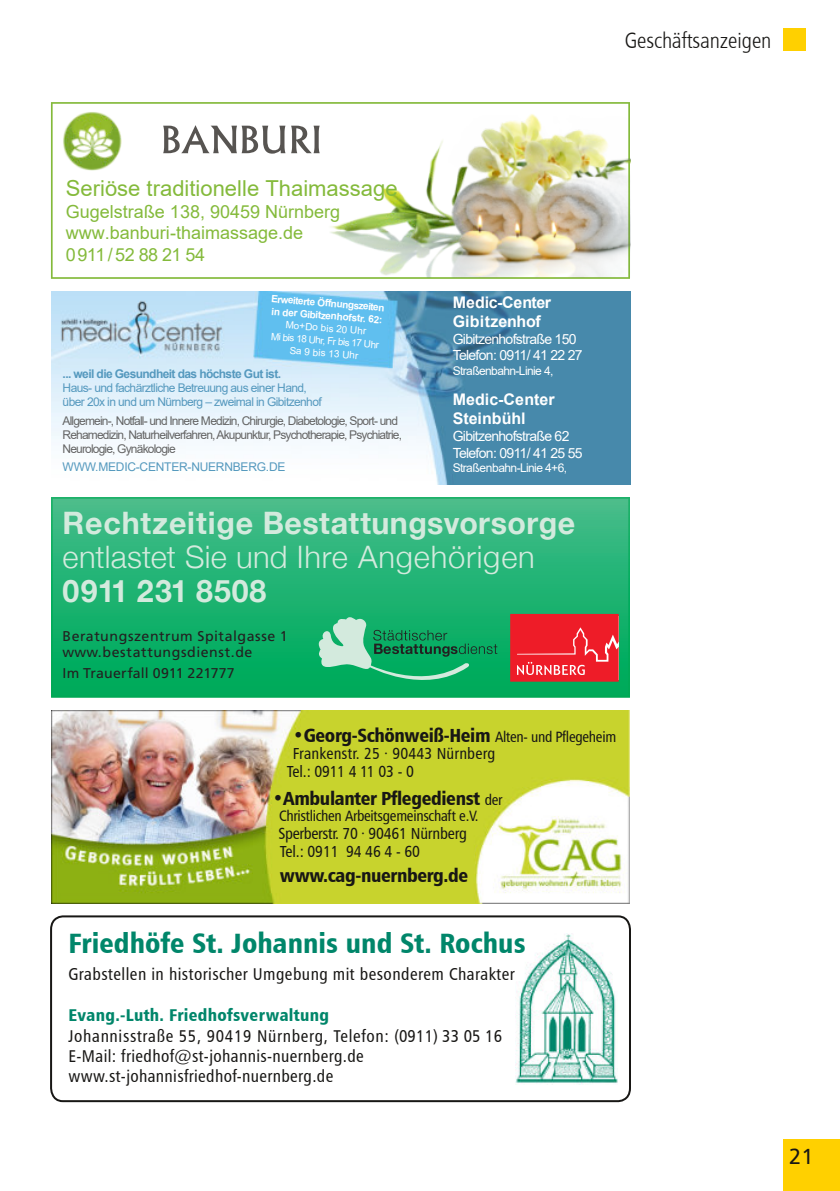
<style>
.page{position:relative;width:840px;height:1191px;background:#fff}
.page>*{position:absolute;margin:0;border:0;box-sizing:border-box;transform-origin:0 0}
.t1{font:700 31px "Helvetica Neue";letter-spacing:.02em;color:#d3eadd}
.t2{font:300 31px "Helvetica Neue";letter-spacing:.015em;color:#d3eadd}
.t3{font:28px "Humanist 777 BT Black Condensed B";letter-spacing:.005em;color:#00866a}
.t4{font:22px "Arial";color:#84ba3b}
.t5{font:22px "Humanist 777 BT Light Condensed B";color:#181715}
.t6{font:22px "Humanist 777 BT Roman B";color:#181715}
.t7{font:19px "Humanist 777 BT Black Condensed B";letter-spacing:-.02em;color:#181715}
.t8{font:18px/21.6px "Arial";color:#84ba3b}
.t9{font:17px "Humanist 777 BT Roman Condensed B";letter-spacing:.025em;color:#181715}
.t10{font:17px "Humanist 777 BT Black Condensed B";letter-spacing:.015em;color:#00866a}
.t11{font:16px/17.6px "Humanist 777 BT Roman Condensed B";letter-spacing:-.01em;color:#181715}
.t12{font:700 16px/19.2px "Arial";color:#fff}
.t13{font:16px/17.6px "Humanist 777 BT Roman Condensed B";letter-spacing:.01em;color:#181715}
.t14{font:15px "Humanist 777 BT Roman Condensed B";letter-spacing:-.02em;color:#181715}
.t15{font:14.2px/16.6px "Frutiger LT Std";letter-spacing:.035em;color:#231f20}
.t16{font:14.2px "Frutiger LT Std";letter-spacing:.01em;color:#231f20}
.t17{font:14px/16.8px "Arial";letter-spacing:-.05em;color:#fff}
.t18{font:12px/13.8px "Arial";letter-spacing:-.07em;color:#646464}
.t19{font:12px/13.8px "Arial";letter-spacing:-.05em;color:#5599be}
.t20{font:12px "Arial";letter-spacing:-.05em;color:#fff}
.t21{font:700 12px "Arial";letter-spacing:-.05em;color:#5599be}
.t22{font:12px "Arial";letter-spacing:-.02em;color:#5599be}
.t23{font:700 10px/12.4px "Arial";color:#fff}
.t24{font:10px/12.6px "Arial";color:#fff;text-align:center}
.s1{font-family:"Humanist 777 BT Roman Condensed B";font-size:15px}
</style>
<div class="page">
<div style="left:782px;top:1140px;width:57px;height:51px;background:#ffd000"></div>
<div style="left:782px;top:28px;width:23px;height:23px;background:#ffd000"></div>
<svg style="left:51px;top:102px;width:578px;height:177px"></svg>
<img style="left:62px;top:111px;width:60px;height:60px">
<img style="left:329px;top:113px;width:300px;height:165px">
<svg style="left:163px;top:125px;width:122px;height:29px"></svg>
<svg style="left:291px;top:126px;width:28px;height:27px"></svg>
<img style="left:51px;top:710px;width:578px;height:193px">
<img style="left:51px;top:291px;width:578px;height:193px">
<svg style="left:51px;top:497px;width:578px;height:200px"></svg>
<svg style="left:315px;top:614px;width:182px;height:82px"></svg>
<svg style="left:510px;top:614px;width:108px;height:67px"></svg>
<div style="left:50px;top:915px;width:580px;height:187px;border:2px solid #181715;border-radius:12px"></div>
<img style="left:515px;top:933px;width:102px;height:151px">
<p class="t5" style="left:624px;top:31px;width:148px">Geschäftsanzeigen</p>
<p class="t4" style="left:66px;top:180px;width:333px">Seriöse traditionelle Thaimassage</p>
<p class="t8" style="left:66px;top:202px;width:276px">Gugelstraße 138, 90459 Nürnberg www.banburi-thaimassage.de<br>0911 / 52 88 21 54</p>
<p class="t23" style="left:272px;top:293px;width:115px;rotate:5deg">Erweiterte Öff nungszeiten in der Gibitzenhofstr. 62:</p>
<p class="t24" style="left:272px;top:318px;width:110px;rotate:5deg">Mo+Do bis 20 Uhr<br>Mi bis 18 Uhr, Fr bis 17 Uhr<br>Sa 9 bis 13 Uhr</p>
<p class="t21" style="left:63px;top:369px;width:220px">... weil die Gesundheit das höchste Gut ist.</p>
<p class="t19" style="left:63px;top:382px;width:260px">Haus- und fachärztliche Betreuung aus einer Hand, über 20x in und um Nürnberg – zweimal in Gibitzenhof</p>
<p class="t18" style="left:63px;top:415px;width:341px">Allgemein-, Notfall- und Innere Medizin, Chirurgie, Diabetologie, Sport- und<br>Rehamedizin, Naturheilverfahren, Akupunktur, Psychotherapie, Psychiatrie,<br>Neurologie, Gynäkologie</p>
<p class="t12" style="left:452px;top:294px;width:100px">Medic-Center<br>Gibitzenhof</p>
<p class="t17" style="left:452px;top:331px;width:131px">Gibitzenhofstraße 150<br>Telefon: 0911/ 41 22 27</p>
<p class="t20" style="left:452px;top:366px;width:102px">Straßenbahn-Linie 4,</p>
<p class="t12" style="left:452px;top:391px;width:103px">Medic-Center<br>Steinbühl</p>
<p class="t17" style="left:452px;top:429px;width:131px">Gibitzenhofstraße 62<br>Telefon: 0911/ 41 25 55</p>
<p class="t22" style="left:63px;top:462px;width:224px">WWW.MEDIC-CENTER-NUERNBERG.DE</p>
<p class="t20" style="left:452px;top:464px;width:116px">Straßenbahn-Linie 4+6,</p>
<h1 class="t1" style="left:62px;top:498px;width:514px">Rechtzeitige Bestattungsvorsorge</h1>
<h1 class="t2" style="left:62px;top:532px;width:473px">entlastet Sie und Ihre Angehörigen</h1>
<h1 class="t1" style="left:62px;top:567px;width:205px">0911 231 8508</h1>
<p class="t15" style="left:62px;top:627px;width:226px">Beratungszentrum Spitalgasse 1 www.bestattungsdienst.de</p>
<p class="t16" style="left:62px;top:665px;width:174px">Im Trauerfall 0911 221777</p>
<p class="t7" style="left:293px;top:727px;width:325px">•Georg-Schönweiß-Heim <span class="s1">Alten- und Pflegeheim</span></p>
<p class="t13" style="left:287px;top:746px;width:210px;text-indent:6px">Frankenstr. 25 · 90443 Nürnberg<br>Tel.: 0911 4 11 03 - 0</p>
<p class="t7" style="left:272px;top:790px;width:231px">•Ambulanter Pflegedienst <span class="s1">der</span></p>
<p class="t14" style="left:279px;top:810px;width:201px">Christlichen Arbeitsgemeinschaft e.V.</p>
<p class="t11" style="left:278px;top:826px;width:190px">Sperberstr. 70 · 90461 Nürnberg<br>Tel.: 0911 94 46 4 - 60</p>
<p class="t7" style="left:280px;top:867px;width:190px">www.cag-nuernberg.de</p>
<h2 class="t3" style="left:68px;top:931px;width:458px">Friedhöfe St. Johannis und St. Rochus</h2>
<p class="t9" style="left:68px;top:966px;width:447px">Grabstellen in historischer Umgebung mit besonderem Charakter</p>
<p class="t10" style="left:68px;top:1008px;width:262px">Evang.-Luth. Friedhofsverwaltung</p>
<p class="t9" style="left:68px;top:1028px;width:435px">Johannisstraße 55, 90419 Nürnberg, Telefon: (0911) 33 05 16</p>
<p class="t9" style="left:68px;top:1048px;width:297px">E-Mail: friedhof@st-johannis-nuernberg.de</p>
<p class="t9" style="left:68px;top:1068px;width:266px">www.st-johannisfriedhof-nuernberg.de</p>
<p class="t6" style="left:788px;top:1147px;width:27px">21</p>
</div>
